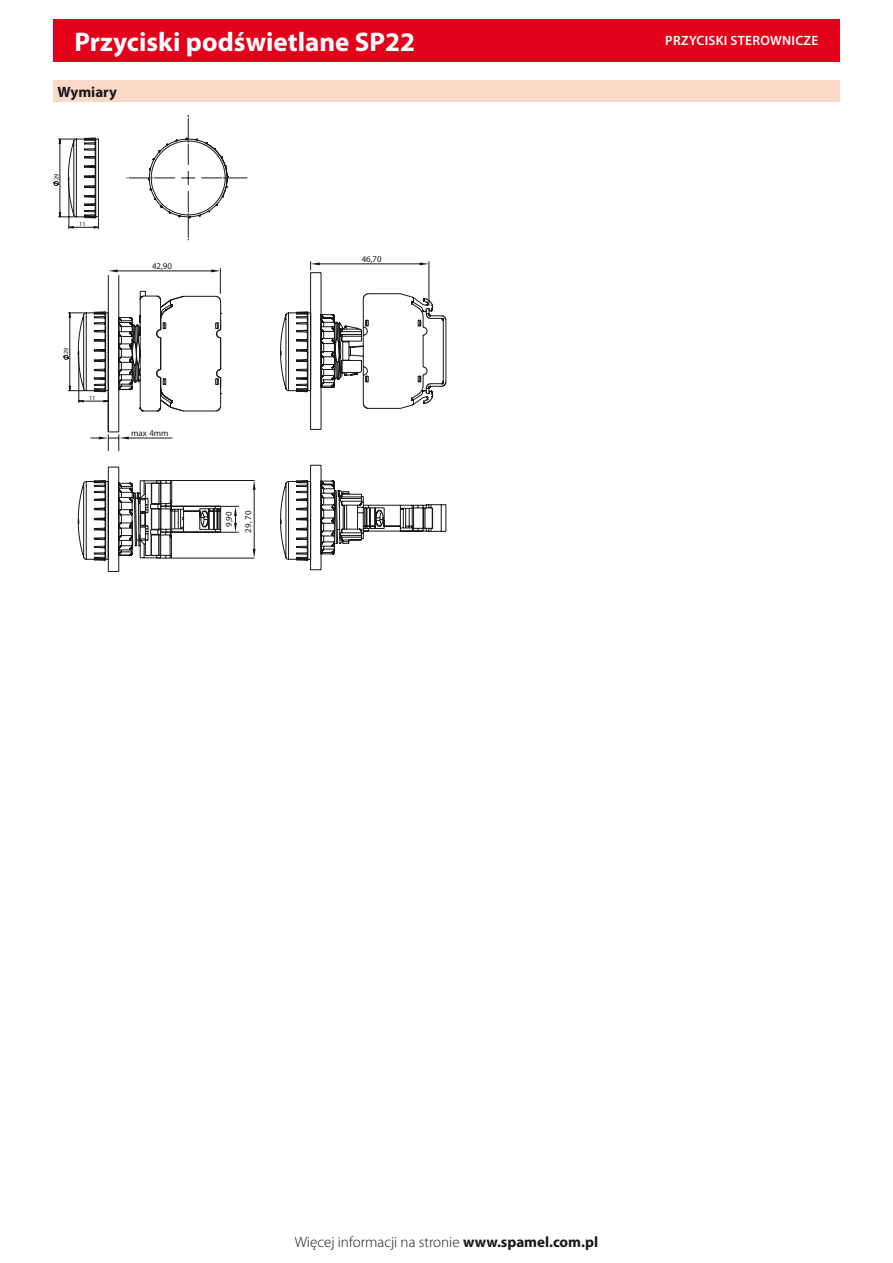
<style>
.page{position:relative;width:893px;height:1263px;background:#fff}
.page>*{position:absolute;margin:0;border:0;box-sizing:border-box;transform-origin:0 0}
.t1{font:700 27px "Myriad Pro";color:#fff}
.t2{font:300 15px "Myriad Pro";color:#1a171c}
.t3{font:700 15px "Myriad Pro";color:#1a171c}
.t4{font:600 13.5px "Myriad Pro";letter-spacing:.02em;color:#fff}
.t5{font:8.85px "Myriad Pro";color:#1a171c}
.t6{font:6.3px "Myriad Pro";color:#1a171c}
.s1{font-weight:700}
</style>
<div class="page">
<div style="left:53px;top:19px;width:787px;height:43px;background:#e2001a"></div>
<hr style="left:254px;top:489px;width:1px;height:60px;background:#1a171c">
<hr style="left:171px;top:558px;width:83px;height:1px;background:#1a171c">
<hr style="left:170px;top:480px;width:85px;height:1px;background:#1a171c">
<svg style="left:253px;top:480px;width:3px;height:10px"></svg>
<svg style="left:253px;top:549px;width:3px;height:9px"></svg>
<svg style="left:53px;top:115px;width:194px;height:125px"></svg>
<svg style="left:63px;top:268px;width:176px;height:304px"></svg>
<svg style="left:280px;top:261px;width:166px;height:310px"></svg>
<div style="left:53px;top:81px;width:787px;height:21px;background:#fbd9c9"></div>
<h1 class="t1" style="left:74px;top:24px;width:342px">Przyciski podświetlane SP22</h1>
<p class="t3" style="left:57px;top:82px;width:61px">Wymiary</p>
<p class="t6" style="left:52px;top:180px;width:8px;rotate:-90deg">29</p>
<p class="t6" style="left:79px;top:220px;width:8px">11</p>
<p class="t6" style="left:62px;top:354px;width:8px;rotate:-90deg">29</p>
<p class="t6" style="left:89px;top:394px;width:8px">11</p>
<p class="t5" style="left:152px;top:260px;width:21px">42,90</p>
<p class="t5" style="left:131px;top:428px;width:39px">max 4mm</p>
<p class="t5" style="left:223px;top:527px;width:17px;rotate:-90deg">9,90</p>
<p class="t5" style="left:243px;top:533px;width:24px;rotate:-90deg">07, 92</p>
<p class="t5" style="left:362px;top:253px;width:21px">46,70</p>
<p class="t4" style="left:665px;top:32px;width:155px">PRZYCISKI STEROWNICZE</p>
<p class="t2" style="left:295px;top:1234px;width:305px">Więcej informacji na stronie <span class="s1">www.spamel.com.pl</span></p>
</div>
